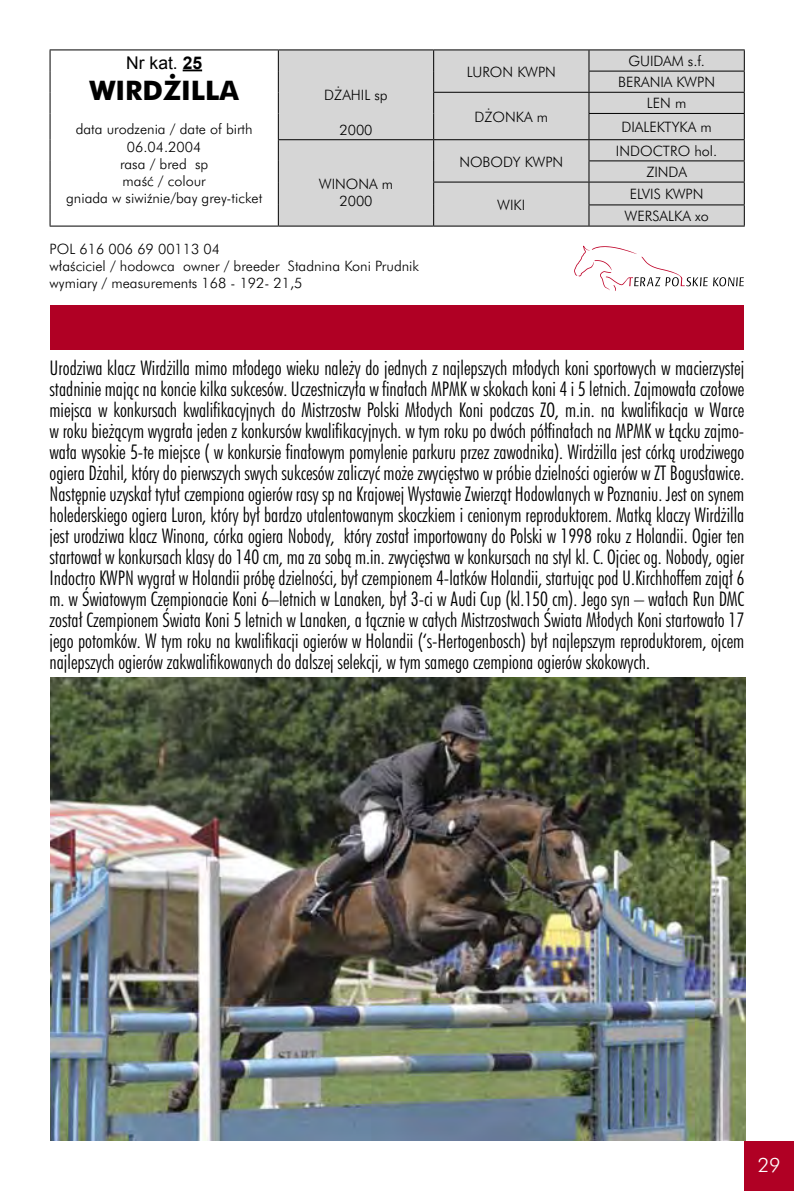
<style>
.page{position:relative;width:794px;height:1191px;background:#fff}
.page>*{position:absolute;margin:0;border:0;box-sizing:border-box;transform-origin:0 0}
.t1{font:700 26.25px "Futura PL";color:#000}
.t2{font:19.25px/21px "Futura Lt Cn PL";color:#000;text-align:justify}
.t3{font:19.25px "Futura Lt PL";color:#fff}
.t4{font:17.5px "Arial";color:#000}
.t5{font:14px/17.2px "Futura Lt PL";color:#000;text-align:center}
.s1{font-weight:700}
</style>
<div class="page">
<svg style="left:713px;top:277px;width:31px;height:9px"></svg>
<svg style="left:574px;top:246px;width:133px;height:45px"></svg>
<div style="left:50px;top:305px;width:694px;height:44px;background:#b00024"></div>
<div style="left:744px;top:1141px;width:50px;height:50px;background:#b00024"></div>
<img style="left:51px;top:677px;width:694px;height:463px">
<div style="left:279px;top:50px;width:465px;height:176px;background:#d6d6d6"></div>
<svg style="left:50px;top:50px;width:1px;height:176px"></svg>
<hr style="left:50px;top:49px;width:228px;height:1px;background:#000">
<hr style="left:50px;top:226px;width:228px;height:1px;background:#000">
<hr style="left:278px;top:49px;width:155px;height:1px;background:#000">
<hr style="left:434px;top:49px;width:155px;height:1px;background:#000">
<hr style="left:589px;top:49px;width:155px;height:1px;background:#000">
<hr style="left:588px;top:71px;width:156px;height:1px;background:#000">
<hr style="left:433px;top:92px;width:156px;height:1px;background:#000">
<hr style="left:589px;top:92px;width:155px;height:1px;background:#000">
<hr style="left:588px;top:113px;width:156px;height:1px;background:#000">
<hr style="left:278px;top:139px;width:155px;height:1px;background:#000">
<hr style="left:434px;top:139px;width:155px;height:1px;background:#000">
<hr style="left:589px;top:139px;width:155px;height:1px;background:#000">
<hr style="left:588px;top:160px;width:156px;height:1px;background:#000">
<hr style="left:433px;top:182px;width:156px;height:1px;background:#000">
<hr style="left:589px;top:182px;width:155px;height:1px;background:#000">
<svg style="left:278px;top:50px;width:1px;height:176px"></svg>
<svg style="left:433px;top:50px;width:1px;height:176px"></svg>
<hr style="left:588px;top:204px;width:156px;height:1px;background:#000">
<svg style="left:588px;top:50px;width:1px;height:176px"></svg>
<svg style="left:744px;top:50px;width:1px;height:176px"></svg>
<hr style="left:278px;top:226px;width:155px;height:1px;background:#000">
<hr style="left:434px;top:226px;width:155px;height:1px;background:#000">
<hr style="left:589px;top:226px;width:155px;height:1px;background:#000">
<svg style="left:183px;top:69px;width:19px;height:2px"></svg>
<p class="t4" style="left:126px;top:51px;width:77px">Nr kat. <span class="s1">25</span></p>
<h1 class="t1" style="left:89px;top:74px;width:151px">WIRDŻILLA</h1>
<p class="t5" style="left:66px;top:121px;width:198px">data urodzenia / date of birth<br>06.04.2004<br>rasa / bred sp<br>maść / colour<br>gniada w siwiźnie/bay grey-ticket</p>
<p class="t5" style="left:324px;top:87px;width:65px">DŻAHIL sp</p>
<p class="t5" style="left:339px;top:121px;width:35px">2000</p>
<p class="t5" style="left:319px;top:175px;width:76px">WINONA m<br>2000</p>
<p class="t5" style="left:50px;top:240px;width:371px;text-align:left">POL 616 006 69 00113 04<br>właściciel / hodowca owner / breeder Stadnina Koni Prudnik wymiary / measurements 168 - 192- 21,5</p>
<p class="t5" style="left:467px;top:63px;width:91px">LURON KWPN</p>
<p class="t5" style="left:618px;top:50px;width:98px;line-height:21.2px">GUIDAM s.f.<br>BERANIA KWPN</p>
<p class="t5" style="left:474px;top:108px;width:75px">DŻONKA m</p>
<p class="t5" style="left:621px;top:91px;width:92px;line-height:23.8px">LEN m<br>DIALEKTYKA m</p>
<p class="t5" style="left:459px;top:153px;width:105px">NOBODY KWPN</p>
<p class="t5" style="left:616px;top:140px;width:103px;line-height:21.2px">INDOCTRO hol.<br>ZINDA</p>
<p class="t5" style="left:497px;top:196px;width:30px">WIKI</p>
<p class="t5" style="left:624px;top:183px;width:86px;line-height:22.1px">ELVIS KWPN<br>WERSALKA xo</p>
<p class="t2" style="left:50px;top:357px;width:696px">Urodziwa klacz Wirdżilla mimo młodego wieku należy do jednych z najlepszych młodych koni sportowych w macierzystej stadninie mając na koncie kilka sukcesów. Uczestniczyła w finałach MPMK w skokach koni 4 i 5 letnich. Zajmowała czołowe miejsca w konkursach kwalifikacyjnych do Mistrzostw Polski Młodych Koni podczas ZO, m.in. na kwalifikacja w Warce w roku bieżącym wygrała jeden z konkursów kwalifikacyjnych. w tym roku po dwóch półfinałach na MPMK w Łącku zajmo&shy;wała wysokie 5-te miejsce ( w konkursie finałowym pomylenie parkuru przez zawodnika). Wirdżilla jest córką urodziwego ogiera Dżahil, który do pierwszych swych sukcesów zaliczyć może zwycięstwo w próbie dzielności ogierów w ZT Bogusławice.<br>Następnie uzyskał tytuł czempiona ogierów rasy sp na Krajowej Wystawie Zwierząt Hodowlanych w Poznaniu. Jest on synem holederskiego ogiera Luron, który był bardzo utalentowanym skoczkiem i cenionym reproduktorem. Matką klaczy Wirdżilla jest urodziwa klacz Winona, córka ogiera Nobody, który został importowany do Polski w 1998 roku z Holandii. Ogier ten startował w konkursach klasy do 140 cm, ma za sobą m.in. zwycięstwa w konkursach na styl kl. C. Ojciec og. Nobody, ogier Indoctro KWPN wygrał w Holandii próbę dzielności, był czempionem 4-latków Holandii, startując pod U.Kirchhoffem zajął 6 m. w Światowym Czempionacie Koni 6–letnich w Lanaken, był 3-ci w Audi Cup (kl.150 cm). Jego syn – wałach Run DMC został Czempionem Świata Koni 5 letnich w Lanaken, a łącznie w całych Mistrzostwach Świata Młodych Koni startowało 17 jego potomków. W tym roku na kwalifikacji ogierów w Holandii (‘s-Hertogenbosch) był najlepszym reproduktorem, ojcem najlepszych ogierów zakwalifikowanych do dalszej selekcji, w tym samego czempiona ogierów skokowych.</p>
<p class="t3" style="left:758px;top:1153px;width:24px">29</p>
</div>
